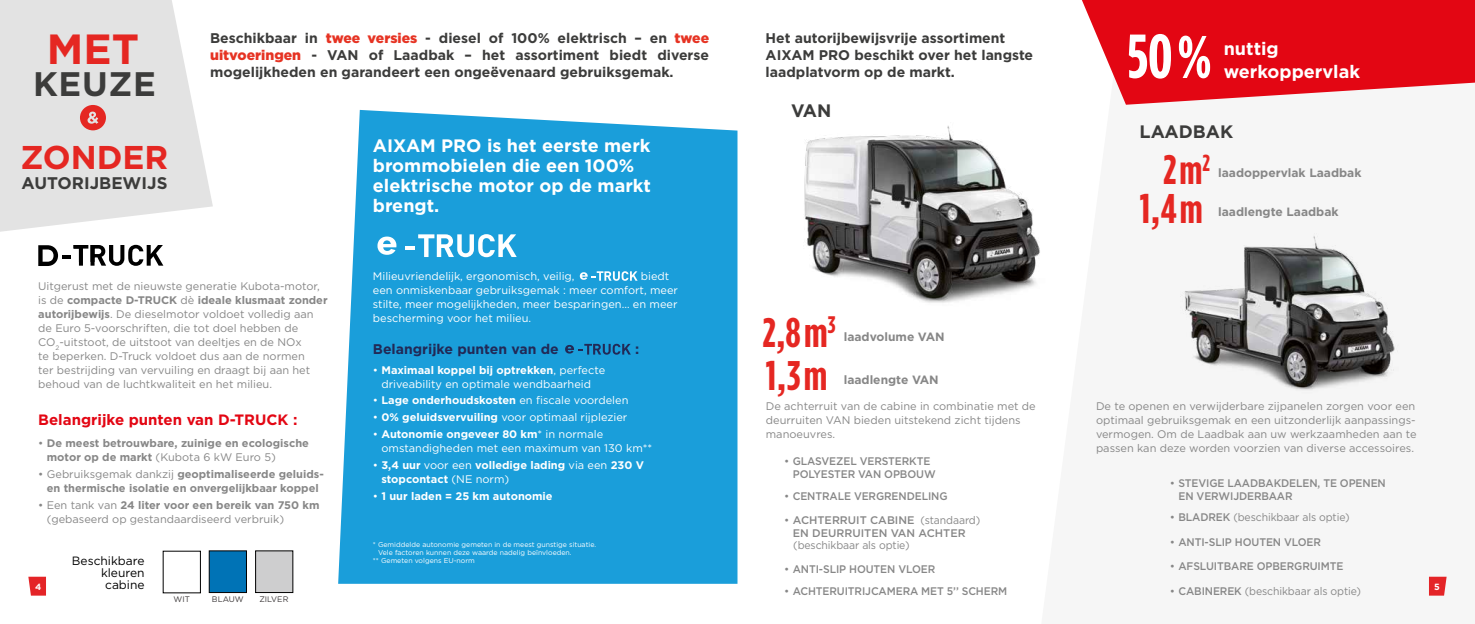
<style>
.page{position:relative;width:1475px;height:624px;background:#fff}
.page>*{position:absolute;margin:0;border:0;box-sizing:border-box;transform-origin:0 0}
.t1{font:700 62px "Gotham Condensed";color:#fff}
.t2{font:700 42.1px "Gotham";color:#e52722}
.t3{font:700 41.3px "Gotham Condensed";color:#e52722}
.t4{font:700 34px "Gotham";letter-spacing:.02em;color:#3c3c3b}
.t5{font:700 32.9px "Gotham";color:#e52722}
.t6{font:700 23.9px "Gotham Condensed";color:#e52722}
.t7{font:700 18px/20px "Gotham";color:#fff}
.t8{font:700 18px "Gotham";color:#3c3c3b}
.t9{font:700 16.8px "Gotham";color:#3c3c3b}
.t10{font:700 15px "Gotham";color:#e30613}
.t11{font:700 14px/17px "Gotham";color:#3c3c3b}
.t12{font:700 14px "Gotham";color:#222956}
.t13{font:700 12px "Gotham";color:#878787}
.t14{font:12px/12px "Gotham";color:#000;text-align:right}
.t15{font:11px/14px "Gotham";color:#878787}
.t16{font:11px/14px "Gotham";color:#fff}
.t17{font:500 11px/13.3px "Gotham";letter-spacing:-.01em;color:#878787;scale:.95 1}
.t18{font:700 11px/14px "Gotham";color:#878787}
.t19{font:700 11px/14px "Gotham";color:#fff}
.t20{font:500 11px/13.1px "Gotham";letter-spacing:-.01em;color:#878787;text-align:center}
.t21{font:11px "Gotham";color:#878787;scale:.95 1}
.t22{font:700 9px "Gotham";color:#fff}
.t23{font:8px "Gotham";color:#3c3839}
.t24{font:7px "Gotham";color:#fff}
.s1{font-weight:900;color:#e63323}
.s2{font-size:60px}
.s3{font-size:40px}
.s4{font-weight:700}
.s5{font-weight:400}
.s6{font-size:41px}
.s7{font-weight:500}
</style>
<div class="page">
<svg style="left:28px;top:576px;width:18px;height:19px"></svg>
<div style="left:338px;top:110px;width:399px;height:473px;background:#1a9eda"></div>
<svg style="left:0;top:0;width:213px;height:232px;fill:#e3e3e3"></svg>
<img style="left:1180px;top:233px;width:219px;height:161px">
<img style="left:804px;top:126px;width:236px;height:177px">
<svg style="left:1082px;top:0;width:392px;height:105px;fill:#e30613"></svg>
<svg style="left:1428px;top:576px;width:18px;height:19px"></svg>
<svg style="left:80px;top:105px;width:26px;height:25px"></svg>
<svg style="left:38px;top:245px;width:125px;height:21px"></svg>
<div style="left:563px;top:342px;width:13px;height:14px;background:#1a9eda;border-radius:50%"></div>
<svg style="left:565px;top:344px;width:65px;height:10px"></svg>
<div style="left:578px;top:270px;width:11px;height:12px;background:#1a9eda;border-radius:50%"></div>
<svg style="left:579px;top:271px;width:58px;height:10px"></svg>
<hr style="left:405px;top:246px;width:10px;height:4px;background:#fff">
<svg style="left:418px;top:234px;width:98px;height:23px"></svg>
<div style="left:373px;top:232px;width:28px;height:27px;background:#1a9eda;border-radius:50%"></div>
<svg style="left:377px;top:236px;width:19px;height:19px"></svg>
<div style="left:255px;top:551px;width:38px;height:41px;background:#cececf"></div>
<div style="left:209px;top:551px;width:37px;height:41px;background:#0073b6"></div>
<div style="left:209px;top:550px;width:38px;height:42px;border:1px solid #000"></div>
<h2 class="t2" style="left:47px;top:21px;width:94px">MET</h2>
<h3 class="t4" style="left:33px;top:61px;width:124px">KEUZE</h3>
<h3 class="t5" style="left:21px;top:135px;width:149px">ZONDER</h3>
<h3 class="t9" style="left:22px;top:172px;width:147px">AUTORIJBEWIJS</h3>
<p class="t11" style="left:210px;top:29px;width:500px">Beschikbaar in <span class="s1">twee versies</span> - diesel of 100% elektrisch – en <span class="s1">twee uitvoeringen</span> - VAN of Laadbak – het assortiment biedt diverse</p>
<p class="t11" style="left:210px;top:63px;width:465px">mogelijkheden en garandeert een ongeëvenaard gebruiksgemak.</p>
<h3 class="t7" style="left:373px;top:136px;width:279px">AIXAM PRO is het eerste merk brommobielen die een 100% elektrische motor op de markt brengt.</h3>
<p class="t11" style="left:765px;top:29px;width:269px">Het autorijbewijsvrije assortiment<br>AIXAM PRO beschikt over het langste laadplatvorm op de markt.</p>
<h3 class="t8" style="left:791px;top:99px;width:42px">VAN</h3>
<h1 class="t1" style="left:1127px;top:20px;width:86px">50<span class="s2">%</span></h1>
<h3 class="t7" style="left:1223px;top:39px;width:56px">nuttig</h3>
<h3 class="t7" style="left:1223px;top:61px;width:138px">werkoppervlak</h3>
<h3 class="t8" style="left:1139px;top:120px;width:95px">LAADBAK</h3>
<h3 class="t3" style="left:1163px;top:146px;width:48px">2<span class="s3">m</span><sup>2</sup></h3>
<h3 class="t3" style="left:1139px;top:185px;width:64px">1,4<span class="s3">m</span></h3>
<p class="t13" style="left:1217px;top:165px;width:145px">laadoppervlak Laadbak</p>
<p class="t13" style="left:1217px;top:204px;width:122px">laadlengte Laadbak</p>
<p class="t16" style="left:373px;top:269px;width:306px;text-indent:268px">biedt een onmiskenbaar gebruiksgemak : meer comfort, meer stilte, meer mogelijkheden, meer besparingen… en meer bescherming voor het milieu.</p>
<p class="t16" style="left:373px;top:269px;width:203px">Milieuvriendelijk, ergonomisch, veilig,</p>
<p class="t15" style="left:38px;top:279px;width:291px">Uitgerust met de nieuwste generatie Kubota-motor, is de <span class="s4">compacte D-TRUCK</span> dè <span class="s4">ideale klusmaat zonder autorijbewijs</span>. De dieselmotor voldoet volledig aan de Euro 5-voorschriften, die tot doel hebben de CO<sub>2</sub>-uitstoot, de uitstoot van deeltjes en de NOx<br>te beperken. D-Truck voldoet dus aan de normen<br>ter bestrijding van vervuiling en draagt bij aan het behoud van de luchtkwaliteit en het milieu.</p>
<h3 class="t10" style="left:38px;top:409px;width:261px">Belangrijke punten van D-TRUCK :</h3>
<p class="t18" style="left:47px;top:436px;width:263px;text-indent:-9px"><span class="s5">•</span> De meest betrouwbare, zuinige en ecologische motor op de markt <span class="s5">(Kubota 6 kW Euro 5)</span></p>
<p class="t18" style="left:38px;top:467px;width:287px;text-align:center"><span class="s5">• Gebruiksgemak dankzij</span> geoptimaliseerde geluids&shy;en thermische isolatie en onvergelijkbaar koppel</p>
<p class="t15" style="left:47px;top:497px;width:274px;text-indent:-9px">• Een tank van <span class="s4">24 liter voor een bereik van 750 km </span>(gebaseerd op gestandaardiseerd verbruik)</p>
<h3 class="t6" style="left:827px;top:310px;width:9px">3</h3>
<h3 class="t3" style="left:762px;top:308px;width:67px">2,8<span class="s6">m</span></h3>
<p class="t13" style="left:843px;top:329px;width:102px">laadvolume VAN</p>
<p class="t12" style="left:373px;top:339px;width:187px">Belangrijke punten van de</p>
<p class="t12" style="left:635px;top:339px;width:6px">:</p>
<p class="t16" style="left:373px;top:362px;width:234px;text-align:center">• <span class="s4">Maximaal koppel bij optrekken</span>, perfecte driveability en optimale wendbaarheid</p>
<p class="t19" style="left:373px;top:393px;width:257px"><span class="s5">•</span> Lage onderhoudskosten <span class="s5">en fiscale voordelen</span></p>
<p class="t16" style="left:373px;top:410px;width:256px">• <span class="s4">0% geluidsvervuiling</span> voor optimaal rijplezier</p>
<p class="t16" style="left:381px;top:427px;width:272px;text-indent:-9px">• <span class="s4">Autonomie ongeveer 80 km</span>* in normale omstandigheden met een maximum van 130 km**</p>
<p class="t19" style="left:381px;top:458px;width:264px;text-indent:-9px"><span class="s5">•</span> 3,4 uur <span class="s5">voor een</span> volledige lading <span class="s5">via een</span> 230 V stopcontact <span class="s5">(NE norm)</span></p>
<p class="t19" style="left:373px;top:488px;width:181px"><span class="s5">•</span> 1 uur laden = 25 km autonomie</p>
<h3 class="t3" style="left:765px;top:352px;width:63px">1,3<span class="s6">m</span></h3>
<p class="t13" style="left:843px;top:371px;width:97px">laadlengte VAN</p>
<p class="t15" style="left:765px;top:399px;width:271px">De achterruit van de cabine in combinatie met de deurruiten VAN bieden uitstekend zicht tijdens manoeuvres.</p>
<p class="t15" style="left:1095px;top:399px;width:322px">De te openen en verwijderbare zijpanelen zorgen voor een optimaal gebruiksgemak en een uitzonderlijk aanpassings&shy;vermogen. Om de Laadbak aan uw werkzaamheden aan te passen kan deze worden voorzien van diverse accessoires.</p>
<p class="t17" style="left:792px;top:454px;width:152px;text-indent:-9px"><span class="s5">•</span> GLASVEZEL VERSTERKTE<br>POLYESTER VAN OPBOUW</p>
<p class="t17" style="left:784px;top:489px;width:173px"><span class="s5">•</span> CENTRALE VERGRENDELING</p>
<p class="t17" style="left:1178px;top:476px;width:220px;text-indent:-9px"><span class="s5">•</span> STEVIGE LAADBAKDELEN, TE OPENEN<br>EN VERWIJDERBAAR</p>
<p class="t17" style="left:1169px;top:535px;width:160px"><span class="s5">•</span> ANTI-SLIP HOUTEN VLOER</p>
<p class="t17" style="left:1169px;top:559px;width:184px"><span class="s5">•</span> AFSLUITBARE OPBERGRUIMTE</p>
<p class="t15" style="left:1169px;top:584px;width:193px">• <span class="s7">CABINEREK</span> (beschikbaar als optie)</p>
<p class="t15" style="left:1169px;top:509px;width:181px">• <span class="s7">BLADREK</span> (beschikbaar als optie)</p>
<p class="t20" style="left:784px;top:513px;width:197px"><span class="s5">•</span> ACHTERRUIT CABINE <span class="s5">(standaard)<br></span>EN DEURRUITEN VAN ACHTER</p>
<p class="t21" style="left:793px;top:538px;width:124px">(beschikbaar als optie)</p>
<p class="t17" style="left:784px;top:584px;width:236px"><span class="s5">•</span> ACHTERUITRIJCAMERA MET 5’’ SCHERM</p>
<p class="t24" style="left:373px;top:540px;width:225px">* Gemiddelde autonomie gemeten in de meest gunstige situatie.</p>
<p class="t24" style="left:378px;top:548px;width:195px">Vele factoren kunnen deze waarde nadelig beïnvloeden.</p>
<p class="t24" style="left:373px;top:556px;width:103px">** Gemeten volgens EU-norm</p>
<p class="t14" style="left:72px;top:554px;width:74px">Beschikbare kleuren cabine</p>
<p class="t17" style="left:784px;top:562px;width:160px"><span class="s5">•</span> ANTI-SLIP HOUTEN VLOER</p>
<p class="t22" style="left:35px;top:580px;width:8px">4</p>
<p class="t22" style="left:1433px;top:580px;width:7px">5</p>
<p class="t23" style="left:173px;top:594px;width:18px">WIT</p>
<p class="t23" style="left:212px;top:594px;width:33px">BLAUW</p>
<p class="t23" style="left:259px;top:594px;width:31px">ZILVER</p>
</div>
